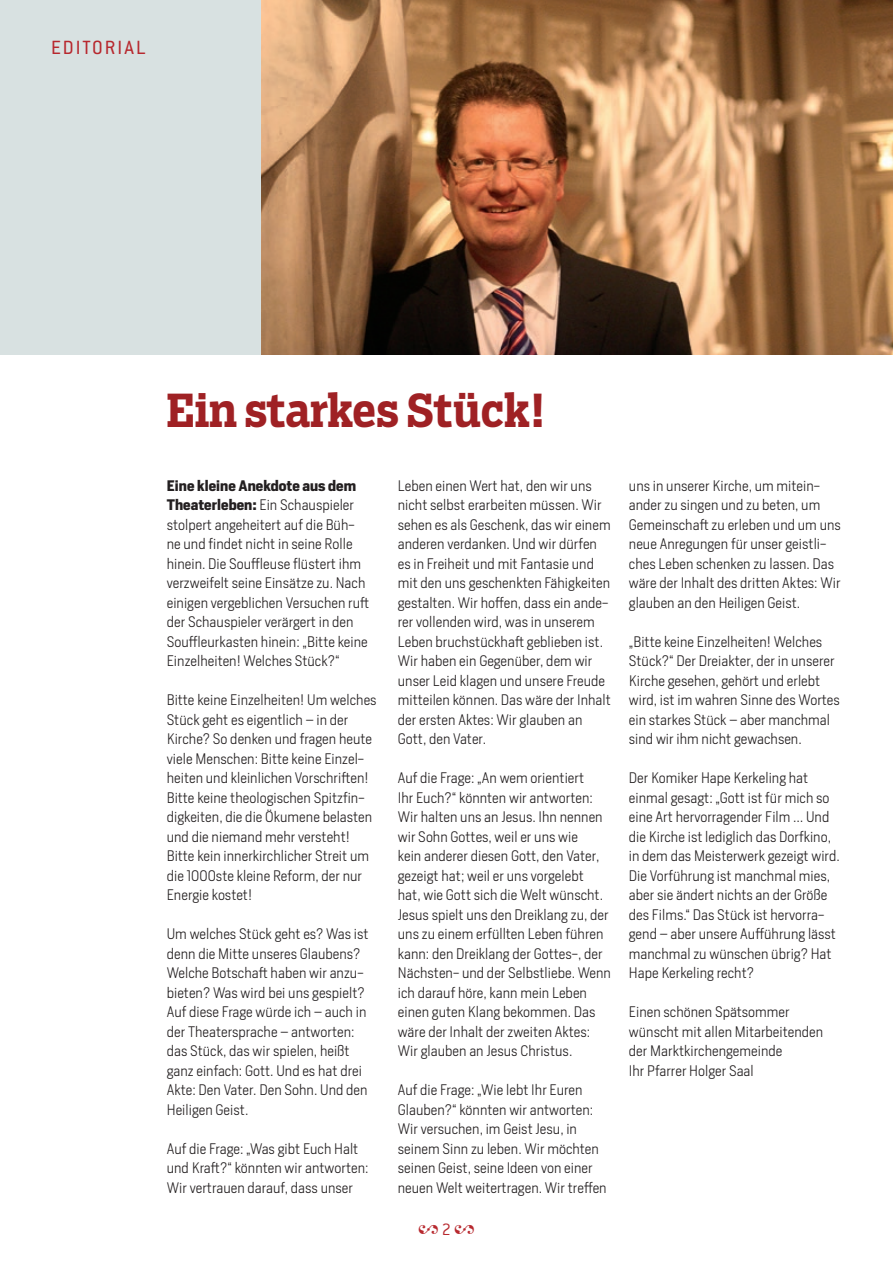
<style>
.page{position:relative;width:893px;height:1263px;background:#fff}
.page>*{position:absolute;margin:0;border:0;box-sizing:border-box;transform-origin:0 0}
.t1{font:700 45px "Boomer Serif Cond";color:#9f2124}
.t2{font:21px "Conduit ITC Std";letter-spacing:.1em;color:#b7282e}
.t3{font:18px "Adobe Garamond Pro";color:#b7282e}
.t4{font:300 14.25px/19.5px "Heron Sans";letter-spacing:.005em;color:#231f20}
.s1{font-weight:700}
.s2{font-family:"Conduit ITC Std";font-weight:300}
</style>
<div class="page">
<hr style="left:892px;top:894px;width:1px;height:305px;background:#e9e9ce">
<div style="left:0;top:0;width:263px;height:354px;background:#d8e1e1"></div>
<img style="left:262px;top:0;width:631px;height:354px">
<h2 class="t2" style="left:51px;top:35px;width:96px">EDITORIAL</h2>
<h1 class="t1" style="left:167px;top:384px;width:380px">Ein starkes Stück!</h1>
<p class="t4" style="left:167px;top:475px;width:204px"><span class="s1">Eine kleine Anekdote aus dem Theaterleben:</span> Ein Schauspieler stolpert angeheitert auf die Büh&shy;ne und findet nicht in seine Rolle hinein. Die Souffleuse flüstert ihm verzweifelt seine Einsätze zu. Nach einigen vergeblichen Versuchen ruft der Schauspieler verärgert in den Souffleurkasten hinein: „Bitte keine Einzelheiten! Welches Stück?“</p>
<p class="t4" style="left:167px;top:690px;width:211px">Bitte keine Einzelheiten! Um welches Stück geht es eigentlich – in der Kirche? So denken und fragen heute viele Menschen: Bitte keine Einzel&shy;heiten und kleinlichen Vorschriften!<br>Bitte keine theologischen Spitzfin&shy;digkeiten, die die Ökumene belasten und die niemand mehr versteht!<br>Bitte kein innerkirchlicher Streit um die 1000ste kleine Reform, der nur Energie kostet!</p>
<p class="t4" style="left:167px;top:924px;width:203px">Um welches Stück geht es? Was ist denn die Mitte unseres Glaubens?<br>Welche Botschaft haben wir anzu&shy;bieten? Was wird bei uns gespielt?<br>Auf diese Frage würde ich – auch in der Theatersprache – antworten: das Stück, das wir spielen, heißt ganz einfach: Gott. Und es hat drei<br>Akte: Den Vater. Den Sohn. Und den<br>Heiligen Geist.</p>
<p class="t4" style="left:167px;top:1138px;width:203px">Auf die Frage: „Was gibt Euch Halt und Kraft?“ könnten wir antworten:<br>Wir vertrauen darauf, dass unser</p>
<p class="t4" style="left:398px;top:475px;width:215px">Leben einen Wert hat, den wir uns nicht selbst erarbeiten müssen. Wir sehen es als Geschenk, das wir einem anderen verdanken. Und wir dürfen es in Freiheit und mit Fantasie und mit den uns geschenkten Fähigkeiten gestalten. Wir hoffen, dass ein ande&shy;rer vollenden wird, was in unserem Leben bruchstückhaft geblieben ist.<br>Wir haben ein Gegenüber, dem wir unser Leid klagen und unsere Freude mitteilen können. Das wäre der Inhalt der ersten Aktes: Wir glauben an Gott, den Vater.</p>
<p class="t4" style="left:398px;top:768px;width:215px">Auf die Frage: „An wem orientiert<br>Ihr Euch?“ könnten wir antworten:<br>Wir halten uns an Jesus. Ihn nennen wir Sohn Gottes, weil er uns wie<br>kein anderer diesen Gott, den Vater, gezeigt hat; weil er uns vorgelebt<br>hat, wie Gott sich die Welt wünscht.<br>Jesus spielt uns den Dreiklang zu, der uns zu einem erfüllten Leben führen kann: den Dreiklang der Gottes-, der Nächsten- und der Selbstliebe. Wenn ich darauf höre, kann mein Leben einen guten Klang bekommen. Das wäre der Inhalt der zweiten Aktes:<br>Wir glauben an Jesus Christus.</p>
<p class="t4" style="left:398px;top:1080px;width:210px">Auf die Frage: „Wie lebt Ihr Euren Glauben?“ könnten wir antworten:<br>Wir versuchen, im Geist Jesu, in seinem Sinn zu leben. Wir möchten seinen Geist, seine Ideen von einer neuen Welt weitertragen. Wir treffen</p>
<p class="t3" style="left:418px;top:1219px;width:58px">2 <span class="s2">2</span> 2</p>
<p class="t4" style="left:629px;top:475px;width:213px">uns in unserer Kirche, um mitein&shy;ander zu singen und zu beten, um Gemeinschaft zu erleben und um uns neue Anregungen für unser geistli&shy;ches Leben schenken zu lassen. Das wäre der Inhalt des dritten Aktes: Wir glauben an den Heiligen Geist.</p>
<p class="t4" style="left:629px;top:631px;width:212px">„Bitte keine Einzelheiten! Welches Stück?“ Der Dreiakter, der in unserer Kirche gesehen, gehört und erlebt wird, ist im wahren Sinne des Wortes ein starkes Stück – aber manchmal sind wir ihm nicht gewachsen.</p>
<p class="t4" style="left:629px;top:768px;width:212px">Der Komiker Hape Kerkeling hat einmal gesagt: „Gott ist für mich so eine Art hervorragender Film … Und die Kirche ist lediglich das Dorfkino, in dem das Meisterwerk gezeigt wird.<br>Die Vorführung ist manchmal mies, aber sie ändert nichts an der Größe des Films.“ Das Stück ist hervorra&shy;gend – aber unsere Aufführung lässt manchmal zu wünschen übrig? Hat Hape Kerkeling recht?</p>
<p class="t4" style="left:629px;top:1002px;width:196px">Einen schönen Spätsommer wünscht mit allen Mitarbeitenden der Marktkirchengemeinde<br>Ihr Pfarrer Holger Saal</p>
</div>
